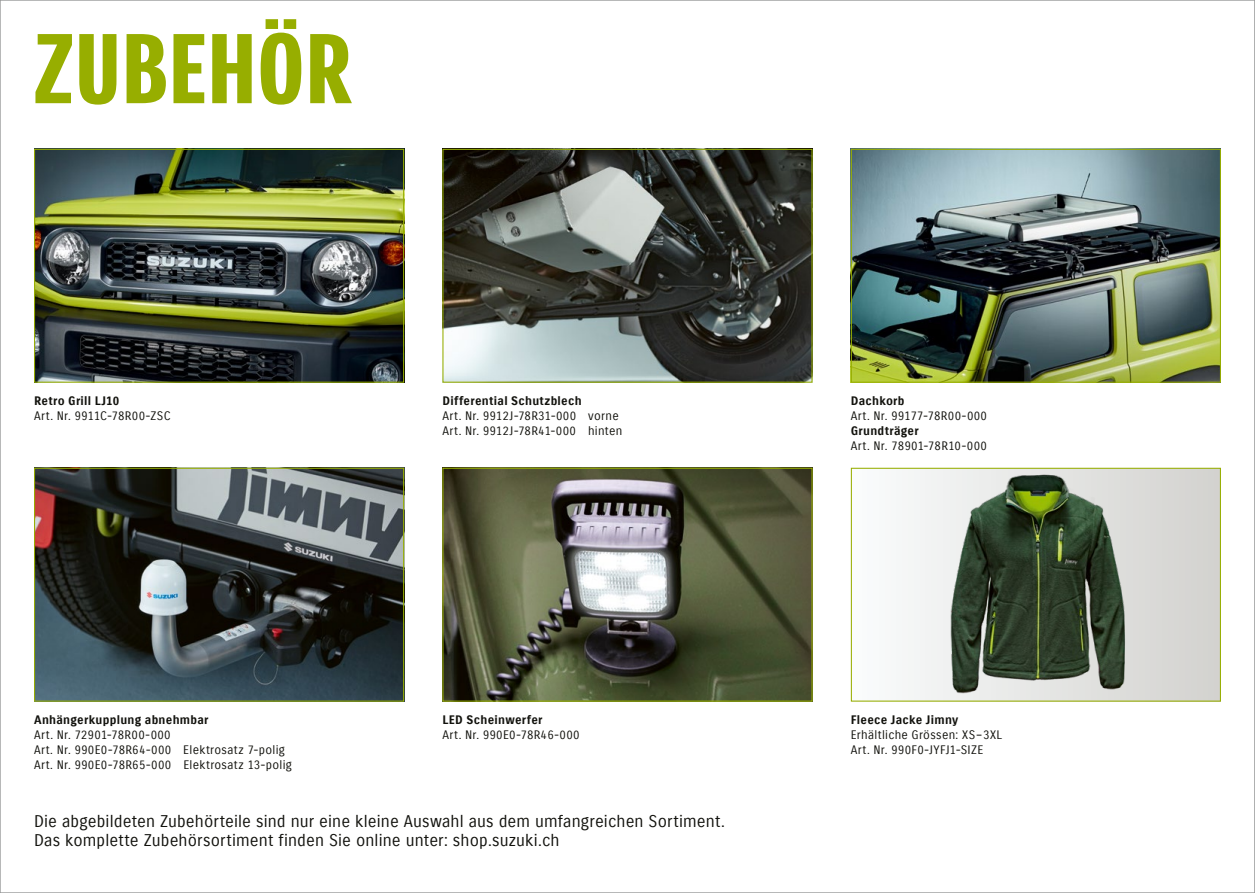
<style>
.page{position:relative;width:1255px;height:893px;background:#fff}
.page>*{position:absolute;margin:0;border:0;box-sizing:border-box;transform-origin:0 0}
.t1{font:96px "Suzuki PRO Headline";letter-spacing:.015em;color:#97ae00}
.t2{font:16.5px/19.5px "Suzuki PRO Regular";letter-spacing:.005em;color:#12120d}
.t3{font:12px/15px "Suzuki PRO Regular";letter-spacing:.025em;color:#12120d}
.t4{font:12px "Suzuki PRO Bold";letter-spacing:.02em;color:#12120d}
</style>
<div class="page">
<img style="left:36px;top:470px;width:366px;height:230px">
<div style="left:34px;top:468px;width:370px;height:234px;border:1px solid #97ae00"></div>
<svg style="left:908px;top:470px;width:310px;height:230px"></svg>
<img style="left:938px;top:470px;width:195px;height:230px">
<div style="left:850px;top:468px;width:370px;height:234px;border:1px solid #97ae00"></div>
<img style="left:444px;top:470px;width:366px;height:230px">
<div style="left:442px;top:468px;width:370px;height:234px;border:1px solid #97ae00"></div>
<img style="left:444px;top:151px;width:366px;height:230px">
<div style="left:442px;top:149px;width:370px;height:234px;border:1px solid #97ae00"></div>
<img style="left:36px;top:151px;width:366px;height:230px">
<div style="left:34px;top:149px;width:370px;height:234px;border:1px solid #97ae00"></div>
<img style="left:852px;top:151px;width:366px;height:230px">
<div style="left:850px;top:149px;width:370px;height:234px;border:1px solid #97ae00"></div>
<svg style="left:1254px;top:0;width:1px;height:893px"></svg>
<h1 class="t1" style="left:34px;top:11px;width:319px">ZUBEHÖR</h1>
<p class="t4" style="left:34px;top:393px;width:87px">Retro Grill LJ10</p>
<p class="t3" style="left:34px;top:408px;width:138px">Art. Nr. 9911C-78R00-ZSC</p>
<p class="t4" style="left:34px;top:712px;width:176px">Anhängerkupplung abnehmbar</p>
<p class="t3" style="left:34px;top:727px;width:259px">Art. Nr. 72901-78R00-000<br>Art. Nr. 990E0-78R64-000 Elektrosatz 7-polig<br>Art. Nr. 990E0-78R65-000 Elektrosatz 13-polig</p>
<p class="t4" style="left:442px;top:393px;width:141px">Differential Schutzblech</p>
<p class="t3" style="left:442px;top:408px;width:181px">Art. Nr. 9912J-78R31-000 vorne<br>Art. Nr. 9912J-78R41-000 hinten</p>
<p class="t4" style="left:442px;top:712px;width:102px">LED Scheinwerfer</p>
<p class="t3" style="left:442px;top:727px;width:139px">Art. Nr. 990E0-78R46-000</p>
<h2 class="t2" style="left:34px;top:811px;width:692px">Die abgebildeten Zubehörteile sind nur eine kleine Auswahl aus dem umfangreichen Sortiment.<br>Das komplette Zubehörsortiment finden Sie online unter: shop.suzuki.ch</h2>
<p class="t4" style="left:850px;top:393px;width:55px">Dachkorb</p>
<p class="t3" style="left:850px;top:408px;width:138px">Art. Nr. 99177-78R00-000</p>
<p class="t4" style="left:850px;top:423px;width:69px">Grundträger</p>
<p class="t3" style="left:850px;top:438px;width:138px">Art. Nr. 78901-78R10-000</p>
<p class="t4" style="left:850px;top:712px;width:109px">Fleece Jacke Jimny</p>
<p class="t3" style="left:850px;top:727px;width:153px">Erhältliche Grössen: XS–3XL<br>Art. Nr. 990F0-JYFJ1-SIZE</p>
</div>
